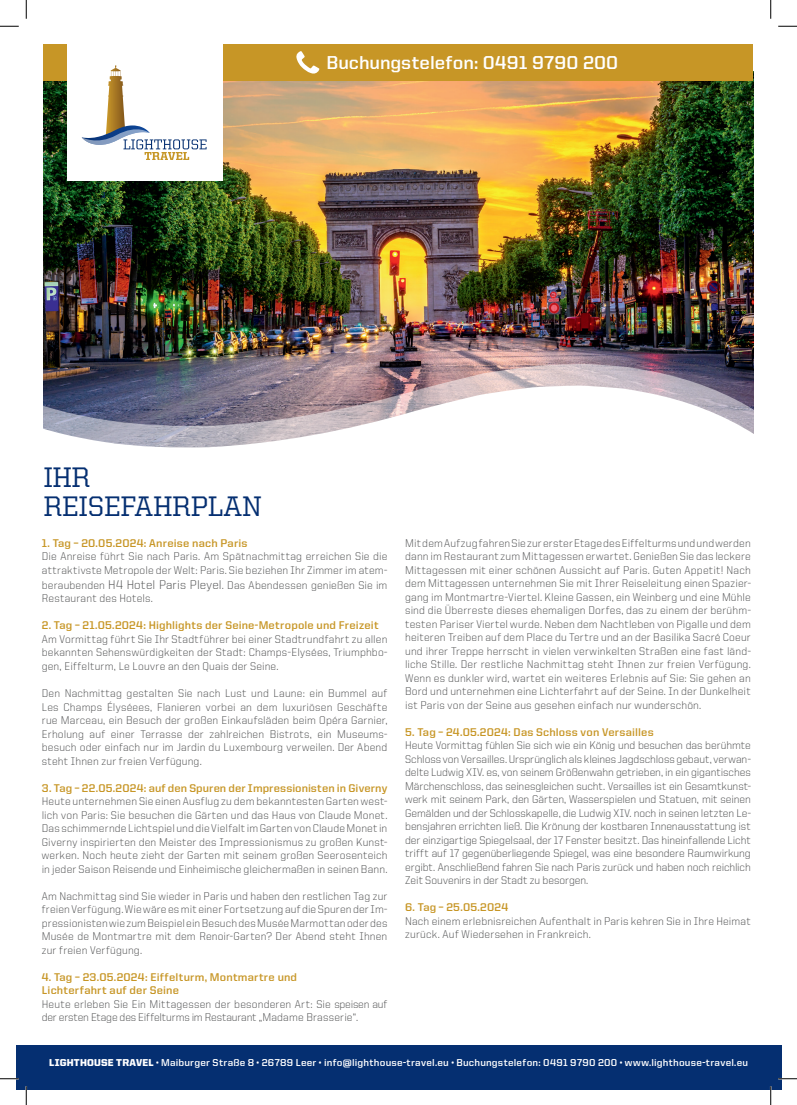
<style>
.page{position:relative;width:797px;height:1105px;background:#fff}
.page>*{position:absolute;margin:0;border:0;box-sizing:border-box;transform-origin:0 0}
.t1{font:500 28.38px/28.4px "United Serif Reg";color:#052f71}
.t2{font:700 18.75px "United Sans Reg";color:#fff}
.t3{font:300 11.25px/13.5px "United Sans Reg";letter-spacing:.015em;color:#4b4c4d;text-align:justify}
.t4{font:700 11.25px/13.5px "United Sans Reg";letter-spacing:.015em;color:#c79626}
.t5{font:700 10px "United Sans Reg";letter-spacing:.02em;color:#fff}
.s1{font-size:12.62px}
.s2{font-weight:900}
</style>
<div class="page">
<img style="left:44px;top:81px;width:709px;height:283px">
<img style="left:43px;top:364px;width:711px;height:84px">
<div style="left:44px;top:44px;width:709px;height:37px;background:#c79626"></div>
<svg style="left:296px;top:51px;width:23px;height:23px"></svg>
<div style="left:67px;top:16px;width:156px;height:165px;background:#fff"></div>
<svg style="left:82px;top:65px;width:124px;height:95px"></svg>
<div style="left:16px;top:1045px;width:765px;height:44px;background:#052f71"></div>
<svg style="left:0;top:25px;width:19px;height:2px"></svg>
<svg style="left:778px;top:25px;width:19px;height:2px"></svg>
<svg style="left:0;top:1078px;width:19px;height:1px"></svg>
<svg style="left:778px;top:1078px;width:19px;height:1px"></svg>
<svg style="left:25px;top:0;width:2px;height:19px"></svg>
<svg style="left:25px;top:1086px;width:2px;height:19px"></svg>
<svg style="left:770px;top:0;width:1px;height:19px"></svg>
<svg style="left:770px;top:1086px;width:1px;height:19px"></svg>
<h2 class="t2" style="left:326px;top:53px;width:293px">Buchungstelefon: 0491 9790 200</h2>
<h1 class="t1" style="left:44px;top:463px;width:219px">IHR<br>REISEFAHRPLAN</h1>
<p class="t4" style="left:42px;top:536px;width:207px">1. Tag – 20.05.2024: Anreise nach Paris</p>
<p class="t3" style="left:42px;top:550px;width:347px">Die Anreise führt Sie nach Paris. Am Spätnachmittag erreichen Sie die attraktivste Metropole der Welt: Paris. Sie beziehen Ihr Zimmer im atem-</p>
<p class="t3" style="left:42px;top:578px;width:347px">beraubenden <span class="s1">H4 Hotel Paris Pleyel</span>. Das Abendessen genießen Sie im<br>Restaurant des Hotels.</p>
<p class="t4" style="left:42px;top:619px;width:338px">2. Tag – 21.05.2024: Highlights der Seine-Metropole und Freizeit</p>
<p class="t3" style="left:42px;top:632px;width:347px">Am Vormittag führt Sie Ihr Stadtführer bei einer Stadtrundfahrt zu allen bekannten Sehenswürdigkeiten der Stadt: Champs-Elysées, Triumphbo&shy;gen, Eiffelturm, Le Louvre an den Quais der Seine.</p>
<p class="t3" style="left:42px;top:686px;width:347px">Den Nachmittag gestalten Sie nach Lust und Laune: ein Bummel auf Les Champs Élyséees, Flanieren vorbei an dem luxuriösen Geschäfte rue Marceau, ein Besuch der großen Einkaufsläden beim Opéra Garnier, Erholung auf einer Terrasse der zahlreichen Bistrots, ein Museums&shy;besuch oder einfach nur im Jardin du Luxembourg verweilen. Der Abend steht Ihnen zur freien Verfügung.</p>
<p class="t4" style="left:42px;top:781px;width:347px">3. Tag – 22.05.2024: auf den Spuren der Impressionisten in Giverny</p>
<p class="t3" style="left:42px;top:794px;width:347px">Heute unternehmen Sie einen Ausflug zu dem bekanntesten Garten west&shy;lich von Paris: Sie besuchen die Gärten und das Haus von Claude Monet.<br>Das schimmernde Lichtspiel und die Vielfalt im Garten von Claude Monet in Giverny inspirierten den Meister des Impressionismus zu großen Kunst&shy;werken. Noch heute zieht der Garten mit seinem großen Seerosenteich in jeder Saison Reisende und Einheimische gleichermaßen in seinen Bann.</p>
<p class="t3" style="left:42px;top:889px;width:347px">Am Nachmittag sind Sie wieder in Paris und haben den restlichen Tag zur freien Verfügung. Wie wäre es mit einer Fortsetzung auf die Spuren der Im&shy;pressionisten wie zum Beispiel ein Besuch des Musée Marmottan oder des Musée de Montmartre mit dem Renoir-Garten? Der Abend steht Ihnen zur freien Verfügung.</p>
<p class="t4" style="left:42px;top:970px;width:257px">4. Tag – 23.05.2024: Eiffelturm, Montmartre und<br>Lichterfahrt auf der Seine</p>
<p class="t3" style="left:42px;top:997px;width:347px">Heute erleben Sie Ein Mittagessen der besonderen Art: Sie speisen auf der ersten Etage des Eiffelturms im Restaurant „Madame Brasserie“.</p>
<p class="t3" style="left:405px;top:536px;width:347px">Mit dem Aufzug fahren Sie zur erster Etage des Eiffelturms und und werden dann im Restaurant zum Mittagessen erwartet. Genießen Sie das leckere Mittagessen mit einer schönen Aussicht auf Paris. Guten Appetit! Nach dem Mittagessen unternehmen Sie mit Ihrer Reiseleitung einen Spazier&shy;gang im Montmartre-Viertel. Kleine Gassen, ein Weinberg und eine Mühle sind die Überreste dieses ehemaligen Dorfes, das zu einem der berühm&shy;testen Pariser Viertel wurde. Neben dem Nachtleben von Pigalle und dem heiteren Treiben auf dem Place du Tertre und an der Basilika Sacré Coeur und ihrer Treppe herrscht in vielen verwinkelten Straßen eine fast länd&shy;liche Stille. Der restliche Nachmittag steht Ihnen zur freien Verfügung.<br>Wenn es dunkler wird, wartet ein weiteres Erlebnis auf Sie: Sie gehen an Bord und unternehmen eine Lichterfahrt auf der Seine. In der Dunkelheit ist Paris von der Seine aus gesehen einfach nur wunderschön.</p>
<p class="t4" style="left:405px;top:725px;width:250px">5. Tag – 24.05.2024: Das Schloss von Versailles</p>
<p class="t3" style="left:405px;top:739px;width:347px">Heute Vormittag fühlen Sie sich wie ein König und besuchen das berühmte Schloss von Versailles. Ursprünglich als kleines Jagdschloss gebaut, verwan&shy;delte Ludwig XIV. es, von seinem Größenwahn getrieben, in ein gigantisches Märchenschloss, das seinesgleichen sucht. Versailles ist ein Gesamtkunst&shy;werk mit seinem Park, den Gärten, Wasserspielen und Statuen, mit seinen Gemälden und der Schlosskapelle, die Ludwig XIV. noch in seinen letzten Le&shy;bensjahren errichten ließ. Die Krönung der kostbaren Innenausstattung ist der einzigartige Spiegelsaal, der 17 Fenster besitzt. Das hineinfallende Licht trifft auf 17 gegenüberliegende Spiegel, was eine besondere Raumwirkung ergibt. Anschließend fahren Sie nach Paris zurück und haben noch reichlich Zeit Souvenirs in der Stadt zu besorgen.</p>
<p class="t4" style="left:405px;top:900px;width:104px">6. Tag – 25.05.2024</p>
<p class="t3" style="left:405px;top:914px;width:347px">Nach einem erlebnisreichen Aufenthalt in Paris kehren Sie in Ihre Heimat zurück. Auf Wiedersehen in Frankreich.</p>
<p class="t5" style="left:49px;top:1057px;width:700px"><span class="s2">LIGHTHOUSE TRAVEL</span> • Maiburger Straße 8 • 26789 Leer • info@lighthouse-travel.eu • Buchungstelefon: 0491 9790 200 • www.lighthouse-travel.eu</p>
</div>
